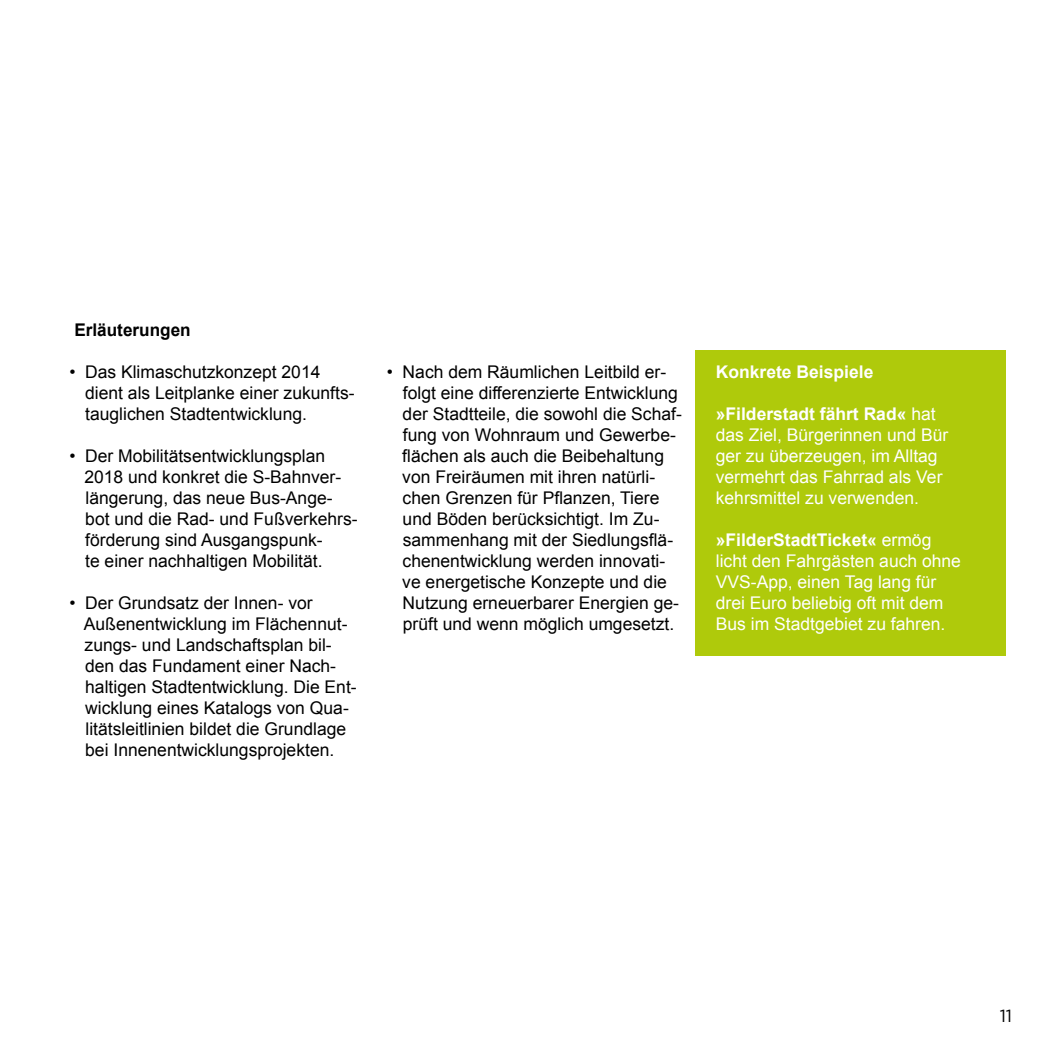
<style>
.page{position:relative;width:1042px;height:1042px;background:#fff}
.page>*{position:absolute;margin:0;border:0;box-sizing:border-box;transform-origin:0 0}
.t1{font:17.5px/21px "Arial";color:#000}
.t2{font:17.5px/21px "Arial";color:#fff}
.t3{font:700 17.5px "Arial";color:#fff}
.t4{font:700 17.5px "Arial";color:#000}
.t5{font:17.5px "Gotham";color:#000}
.s1{font-weight:400}
.s2{font-weight:700}
</style>
<div class="page">
<div style="left:694px;top:350px;width:311px;height:306px;background:#afca0b"></div>
<p class="t4" style="left:74px;top:318px;width:118px">Erläuterungen</p>
<p class="t1" style="left:85px;top:362px;width:271px;text-indent:-16px">• Das Klimaschutzkonzept 2014 dient als Leitplanke einer zukunfts&shy;tauglichen Stadtentwicklung.</p>
<p class="t1" style="left:84px;top:446px;width:275px;text-indent:-15px">• Der Mobilitätsentwicklungsplan<br>2018 und konkret die S-Bahnver&shy;längerung, das neue Bus-Ange&shy;bot und die Rad- und Fußverkehrs&shy;förderung sind Ausgangspunk-<br>te einer nachhaltigen Mobilität.</p>
<p class="t1" style="left:84px;top:593px;width:274px;text-indent:-15px">• Der Grundsatz der Innen- vor Außenentwicklung im Flächennut&shy;zungs- und Landschaftsplan bil&shy;den das Fundament einer Nach&shy;haltigen Stadtentwicklung. Die Ent&shy;wicklung eines Katalogs von Qua&shy;litätsleitlinien bildet die Grundlage bei Innenentwicklungsprojekten.</p>
<p class="t1" style="left:402px;top:362px;width:281px;text-indent:-15px">• Nach dem Räumlichen Leitbild er&shy;folgt eine differenzierte Entwicklung der Stadtteile, die sowohl die Schaf&shy;fung von Wohnraum und Gewerbe&shy;flächen als auch die Beibehaltung von Freiräumen mit ihren natürli&shy;chen Grenzen für Pflanzen, Tiere und Böden berücksichtigt. Im Zu&shy;sammenhang mit der Siedlungsflä&shy;chenentwicklung werden innovati&shy;ve energetische Konzepte und die Nutzung erneuerbarer Energien ge&shy;prüft und wenn möglich umgesetzt.</p>
<p class="t3" style="left:716px;top:360px;width:159px">Konkrete Beispiele</p>
<p class="t3" style="left:716px;top:402px;width:221px">»Filderstadt fährt Rad« <span class="s1">hat</span></p>
<p class="t2" style="left:716px;top:425px;width:234px">das Ziel, Bürgerinnen und Bür</p>
<p class="t2" style="left:716px;top:446px;width:228px">ger zu überzeugen, im Alltag vermehrt das Fahrrad als Ver kehrsmittel zu verwenden.</p>
<p class="t2" style="left:716px;top:530px;width:247px"><span class="s2">»FilderStadtTicket«</span> ermög licht den Fahrgästen auch ohne<br>VVS-App, einen Tag lang für drei Euro beliebig oft mit dem<br>Bus im Stadtgebiet zu fahren.</p>
<p class="t5" style="left:999px;top:1005px;width:14px">11</p>
</div>
